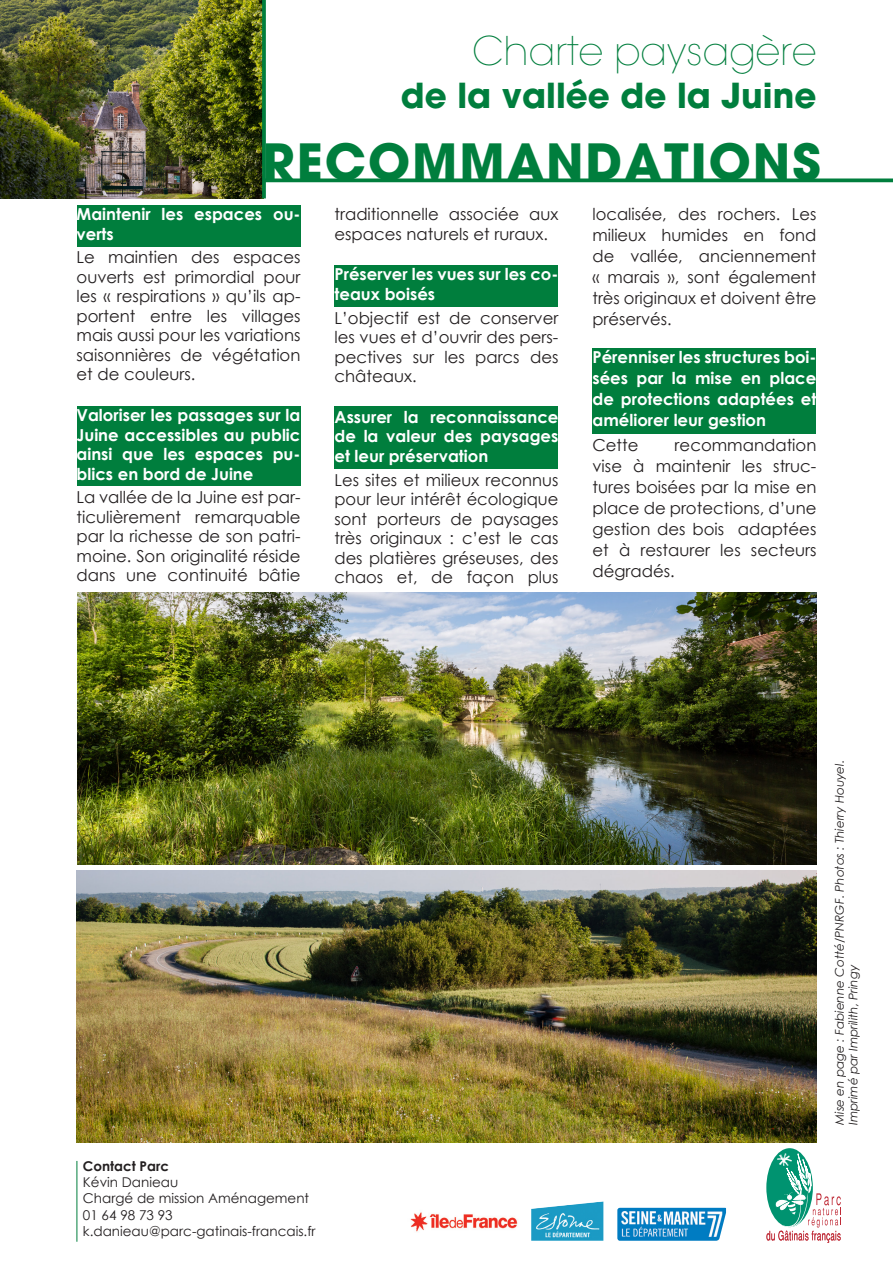
<style>
.page{position:relative;width:893px;height:1263px;background:#fff}
.page>*{position:absolute;margin:0;border:0;box-sizing:border-box;transform-origin:0 0}
.t1{font:700 49.5px "Avant Garde";letter-spacing:.04em;color:#007e3d}
.t2{font:200 39.3px "Avant Garde";color:#007e3d}
.t3{font:700 34.2px "Avant Garde";color:#007e3d}
.t4{font:16.5px/19.5px "Century Gothic";color:#231f20;text-align:justify}
.t5{font:700 16.5px/19.5px "Century Gothic";color:#fff;text-align:justify}
.t6{font:13.5px "Century Gothic";color:#231f20}
.t7{font:700 13.5px "Century Gothic";color:#231f20}
.t8{font:italic 12px "Century Gothic";color:#231f20}
</style>
<div class="page">
<div style="left:77px;top:206px;width:223px;height:41px;background:#007e3d"></div>
<div style="left:77px;top:407px;width:223px;height:79px;background:#007e3d"></div>
<div style="left:334px;top:265px;width:224px;height:41px;background:#007e3d"></div>
<div style="left:334px;top:407px;width:224px;height:62px;background:#007e3d"></div>
<div style="left:592px;top:349px;width:224px;height:85px;background:#007e3d"></div>
<img style="left:0;top:0;width:262px;height:198px">
<svg style="left:266px;top:178px;width:627px;height:4px;background:#1f8e55"></svg>
<svg style="left:262px;top:0;width:4px;height:198px"></svg>
<img style="left:77px;top:592px;width:739px;height:272px">
<img style="left:77px;top:871px;width:739px;height:272px">
<img style="left:410px;top:1212px;width:108px;height:20px">
<img style="left:531px;top:1201px;width:72px;height:40px">
<img style="left:617px;top:1208px;width:109px;height:33px">
<svg style="left:766px;top:1149px;width:75px;height:94px"></svg>
<img style="left:777px;top:1153px;width:15px;height:12px">
<hr style="left:77px;top:1161px;width:1px;height:81px;background:#007e3d">
<p class="t2" style="left:473px;top:28px;width:345px">Charte paysagère</p>
<p class="t3" style="left:401px;top:73px;width:417px">de la vallée de la Juine</p>
<p class="t1" style="left:262px;top:129px;width:560px">RECOMMANDATIONS</p>
<p class="t5" style="left:77px;top:204px;width:225px">Maintenir les espaces ou&shy;verts</p>
<p class="t4" style="left:77px;top:247px;width:225px">Le maintien des espaces ouverts est primordial pour les « respirations » qu’ils ap&shy;portent entre les villages mais aussi pour les variations saisonnières de végétation et de couleurs.</p>
<p class="t5" style="left:77px;top:405px;width:225px">Valoriser les passages sur la Juine accessibles au public ainsi que les espaces pu&shy;blics en bord de Juine</p>
<p class="t4" style="left:77px;top:487px;width:225px">La vallée de la Juine est par&shy;ticulièrement remarquable par la richesse de son patri&shy;moine. Son originalité réside dans une continuité bâtie</p>
<p class="t4" style="left:334px;top:204px;width:225px">traditionnelle associée aux espaces naturels et ruraux.</p>
<p class="t5" style="left:334px;top:264px;width:225px">Préserver les vues sur les co&shy;teaux boisés</p>
<p class="t4" style="left:334px;top:308px;width:225px">L’objectif est de conserver les vues et d’ouvrir des pers&shy;pectives sur les parcs des châteaux.</p>
<p class="t5" style="left:334px;top:406px;width:225px">Assurer la reconnaissance de la valeur des paysages et leur préservation</p>
<p class="t4" style="left:334px;top:470px;width:225px">Les sites et milieux reconnus pour leur intérêt écologique sont porteurs de paysages très originaux : c’est le cas des platières gréseuses, des chaos et, de façon plus</p>
<p class="t4" style="left:592px;top:203px;width:225px;line-height:21px">localisée, des rochers. Les milieux humides en fond de vallée, anciennement « marais », sont également très originaux et doivent être préservés.</p>
<p class="t5" style="left:592px;top:346px;width:225px;line-height:21px">Pérenniser les structures boi&shy;sées par la mise en place de protections adaptées et améliorer leur gestion</p>
<p class="t4" style="left:592px;top:435px;width:48px">Cette</p>
<p class="t4" style="left:592px;top:435px;width:225px;line-height:21px;text-indent:82px">recommandation vise à maintenir les struc&shy;tures boisées par la mise en place de protections, d’une gestion des bois adaptées et à restaurer les secteurs dégradés.</p>
<p class="t7" style="left:83px;top:1156px;width:88px">Contact Parc</p>
<p class="t6" style="left:83px;top:1173px;width:97px">Kévin Danieau</p>
<p class="t6" style="left:83px;top:1189px;width:228px">Chargé de mission Aménagement</p>
<p class="t6" style="left:83px;top:1205px;width:91px">01 64 98 73 93</p>
<p class="t6" style="left:83px;top:1221px;width:234px">k.danieau@parc-gatinais-francais.fr</p>
<p class="t8" style="left:831px;top:1125px;width:366px;rotate:-90deg">Mise en page : Fabienne Cotté/PNRGF. Photos : Thierry Houyel.</p>
<p class="t8" style="left:845px;top:1125px;width:161px;rotate:-90deg">Imprimé par Imprilith, Pringy</p>
</div>
